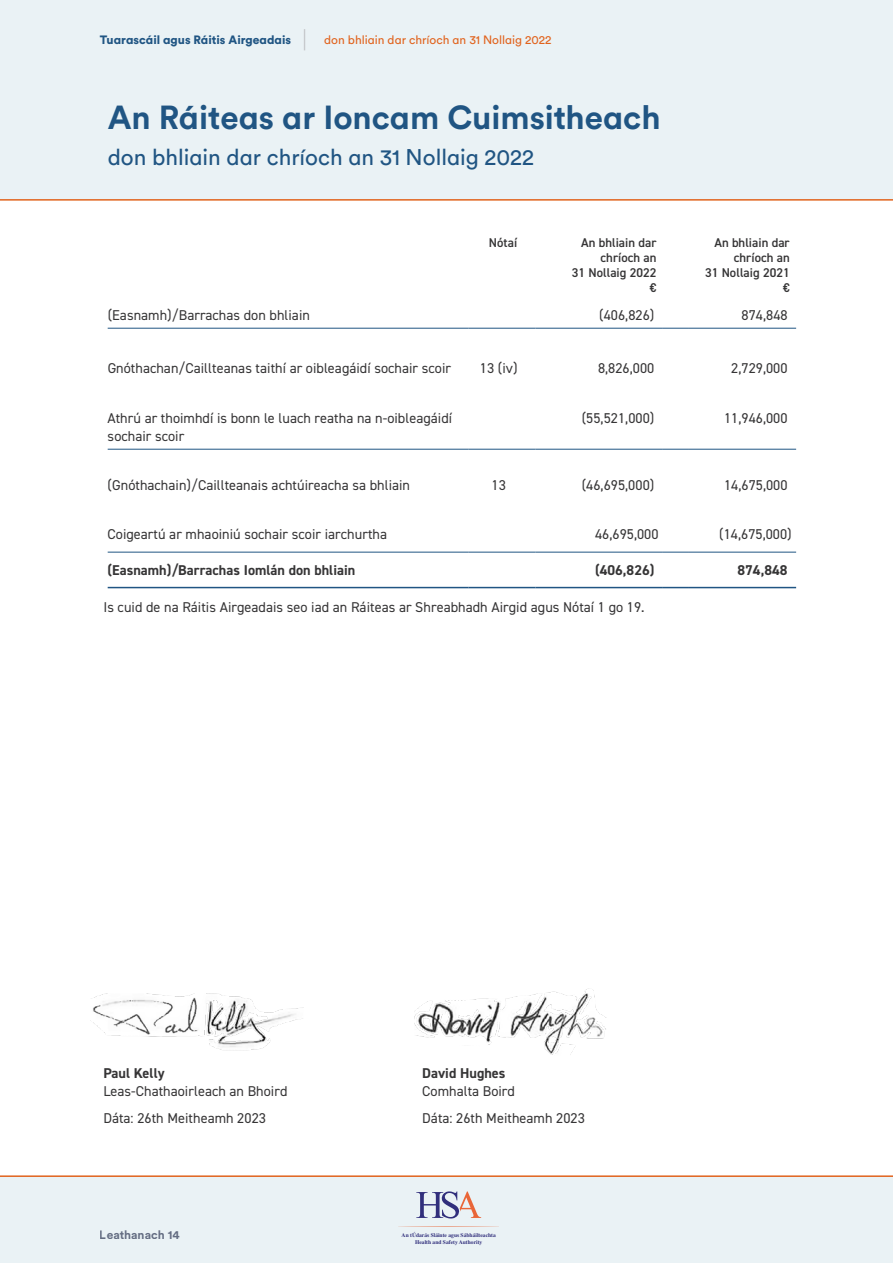
<style>
.page{position:relative;width:893px;height:1263px;background:#fff}
.page>*{position:absolute;margin:0;border:0;box-sizing:border-box;transform-origin:0 0}
.t1{font:700 33px "VM Circular Shout";color:#205583}
.t2{font:22.5px "VM Circular Chat";color:#205583}
.t3{font:14.25px/26.5px "DIN2014";letter-spacing:.005em;color:#363536}
.t4{font:700 14.25px "DIN2014";letter-spacing:.005em;color:#363536}
.t5{font:600 12.75px/15px "DIN2014";letter-spacing:.005em;color:#363536;text-align:right}
.t6{font:12px "VM Circular Chat";color:#e1631d}
.t7{font:900 12px "VM Circular Yell";color:#205583}
.t8{font:700 12px "Circular Std";letter-spacing:.005em;color:#6d7388}
.t9{font:700 5.55px/6.6px "Times";color:#312f7c;text-align:center}
.s1{font-family:"VM Circular Chat";font-weight:400;font-size:22.8px;color:#bcbdc0}
</style>
<div class="page">
<div style="left:0;top:0;width:893px;height:200px;background:#eaf2f5"></div>
<div style="left:0;top:1176px;width:893px;height:87px;background:#eaf2f5"></div>
<hr style="left:0;top:199px;width:893px;height:2px;background:#e1631d">
<hr style="left:0;top:1175px;width:893px;height:2px;background:#e1631d">
<svg style="left:398px;top:1226px;width:101px;height:1px"></svg>
<svg style="left:416px;top:1191px;width:65px;height:27px"></svg>
<hr style="left:108px;top:587px;width:361px;height:1px;background:#205583">
<hr style="left:469px;top:587px;width:66px;height:1px;background:#205583">
<hr style="left:535px;top:587px;width:128px;height:1px;background:#205583">
<svg style="left:663px;top:587px;width:25px;height:1px"></svg>
<hr style="left:688px;top:587px;width:108px;height:1px;background:#205583">
<hr style="left:108px;top:328px;width:361px;height:1px;background:#205583">
<hr style="left:469px;top:328px;width:66px;height:1px;background:#205583">
<hr style="left:535px;top:328px;width:128px;height:1px;background:#205583">
<svg style="left:663px;top:328px;width:25px;height:1px"></svg>
<hr style="left:688px;top:328px;width:108px;height:1px;background:#205583">
<hr style="left:108px;top:449px;width:361px;height:1px;background:#205583">
<hr style="left:469px;top:449px;width:66px;height:1px;background:#205583">
<hr style="left:535px;top:449px;width:128px;height:1px;background:#205583">
<svg style="left:663px;top:449px;width:25px;height:1px"></svg>
<hr style="left:688px;top:449px;width:108px;height:1px;background:#205583">
<hr style="left:108px;top:552px;width:361px;height:1px;background:#205583">
<hr style="left:469px;top:552px;width:66px;height:1px;background:#205583">
<hr style="left:535px;top:552px;width:128px;height:1px;background:#205583">
<svg style="left:663px;top:552px;width:25px;height:1px"></svg>
<hr style="left:688px;top:552px;width:108px;height:1px;background:#205583">
<img style="left:415px;top:988px;width:192px;height:67px">
<img style="left:91px;top:993px;width:212px;height:58px">
<p class="t7" style="left:100px;top:31px;width:208px">Tuarascáil agus Ráitis Airgeadais <span class="s1">|</span></p>
<p class="t6" style="left:324px;top:31px;width:229px">don bhliain dar chríoch an 31 Nollaig 2022</p>
<h1 class="t1" style="left:108px;top:94px;width:554px">An Ráiteas ar Ioncam Cuimsitheach</h1>
<h2 class="t2" style="left:108px;top:142px;width:428px">don bhliain dar chríoch an 31 Nollaig 2022</h2>
<p class="t5" style="left:489px;top:234px;width:30px">Nótaí</p>
<p class="t5" style="left:572px;top:234px;width:86px">An bhliain dar chríoch an<br>31 Nollaig 2022 €</p>
<p class="t5" style="left:705px;top:234px;width:86px">An bhliain dar chríoch an<br>31 Nollaig 2021 €</p>
<p class="t3" style="left:108px;top:301px;width:204px">(Easnamh)/Barrachas don bhliain</p>
<p class="t3" style="left:599px;top:301px;width:57px">(406,826)</p>
<p class="t3" style="left:741px;top:301px;width:48px">874,848</p>
<p class="t3" style="left:108px;top:355px;width:345px">Gnóthachan/Caillteanas taithí ar oibleagáidí sochair scoir</p>
<p class="t3" style="left:480px;top:355px;width:39px">13 (iv)</p>
<p class="t3" style="left:598px;top:355px;width:58px">8,826,000</p>
<p class="t3" style="left:731px;top:355px;width:58px">2,729,000</p>
<p class="t3" style="left:108px;top:408px;width:346px;line-height:18px">Athrú ar thoimhdí is bonn le luach reatha na n-oibleagáidí sochair scoir</p>
<p class="t3" style="left:582px;top:404px;width:74px">(55,521,000)</p>
<p class="t3" style="left:724px;top:404px;width:65px">11,946,000</p>
<p class="t3" style="left:108px;top:472px;width:304px">(Gnóthachain)/Caillteanais achtúireacha sa bhliain</p>
<p class="t3" style="left:492px;top:472px;width:16px">13</p>
<p class="t3" style="left:582px;top:472px;width:74px">(46,695,000)</p>
<p class="t3" style="left:724px;top:472px;width:65px">14,675,000</p>
<p class="t3" style="left:108px;top:521px;width:281px">Coigeartú ar mhaoiniú sochair scoir iarchurtha</p>
<p class="t3" style="left:595px;top:521px;width:65px">46,695,000</p>
<p class="t3" style="left:719px;top:521px;width:74px">(14,675,000)</p>
<p class="t4" style="left:108px;top:561px;width:249px">(Easnamh)/Barrachas Iomlán don bhliain</p>
<p class="t4" style="left:595px;top:561px;width:61px">(406,826)</p>
<p class="t4" style="left:737px;top:561px;width:52px">874,848</p>
<p class="t3" style="left:103px;top:594px;width:543px">Is cuid de na Ráitis Airgeadais seo iad an Ráiteas ar Shreabhadh Airgid agus Nótaí 1 go 19.</p>
<p class="t4" style="left:103px;top:1064px;width:63px">Paul Kelly</p>
<p class="t3" style="left:103px;top:1078px;width:186px">Leas-Chathaoirleach an Bhoird<br>Dáta: 26th Meitheamh 2023</p>
<p class="t8" style="left:100px;top:1226px;width:81px">Leathanach 14</p>
<p class="t4" style="left:422px;top:1064px;width:85px">David Hughes</p>
<p class="t3" style="left:422px;top:1078px;width:164px">Comhalta Boird<br>Dáta: 26th Meitheamh 2023</p>
<p class="t9" style="left:402px;top:1231px;width:96px">An tÚdarás Sláinte agus Sábháilteachta<br>Health and Safety Authority</p>
</div>
